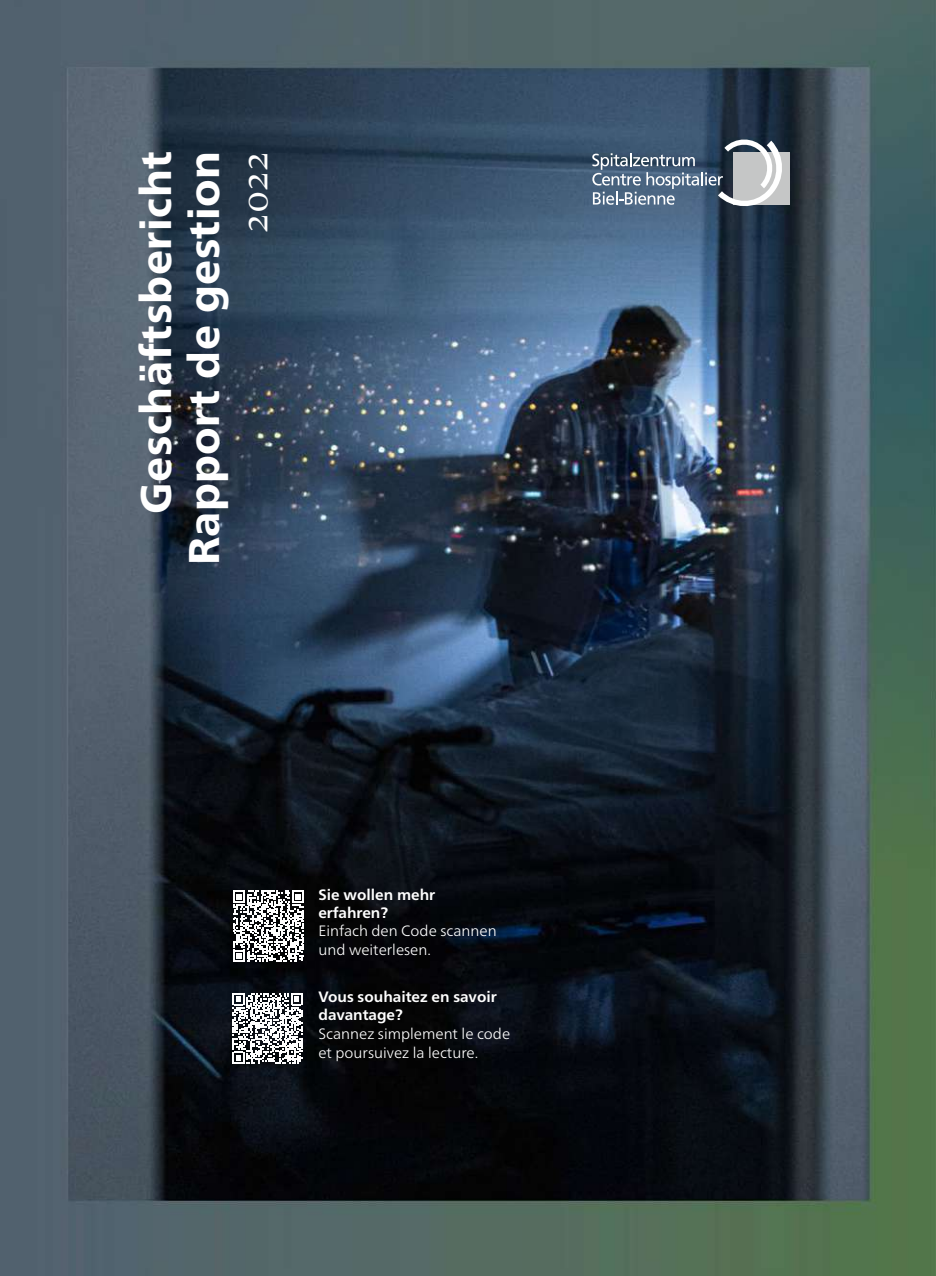
<style>
.page{position:relative;width:936px;height:1276px;background:#fff}
.page>*{position:absolute;margin:0;border:0;box-sizing:border-box;transform-origin:0 0}
.t1{font:800 43px/48.2px "Frutiger Neue W01";letter-spacing:.01em;color:#fff;text-align:right}
.t2{font:36.2px "Frutiger Serif TT";color:#fff}
.t3{font:300 15px/18.4px "Frutiger Neue W01";color:#fff}
.t4{font:700 15px/18.4px "Frutiger Neue W01";color:#fff}
</style>
<div class="page">
<img style="left:0;top:0;width:935px;height:1276px">
<svg style="left:233px;top:890px;width:71px;height:72px"></svg>
<svg style="left:232px;top:993px;width:71px;height:70px"></svg>
<div style="left:733px;top:152px;width:56px;height:53px;background:#c5c6c6"></div>
<svg style="left:592px;top:137px;width:194px;height:74px"></svg>
<h1 class="t1" style="left:132px;top:565px;width:415px;rotate:-90deg">Geschäftsbericht<br>Rapport de gestion</h1>
<h2 class="t2" style="left:234px;top:233px;width:83px;rotate:-90deg">2022</h2>
<p class="t4" style="left:318px;top:885px;width:118px">Sie wollen mehr erfahren?</p>
<p class="t3" style="left:318px;top:922px;width:180px">Einfach den Code scannen und weiterlesen.</p>
<p class="t4" style="left:318px;top:987px;width:180px">Vous souhaitez en savoir davantage?</p>
<p class="t3" style="left:318px;top:1024px;width:193px">Scannez simplement le code et poursuivez la lecture.</p>
</div>
